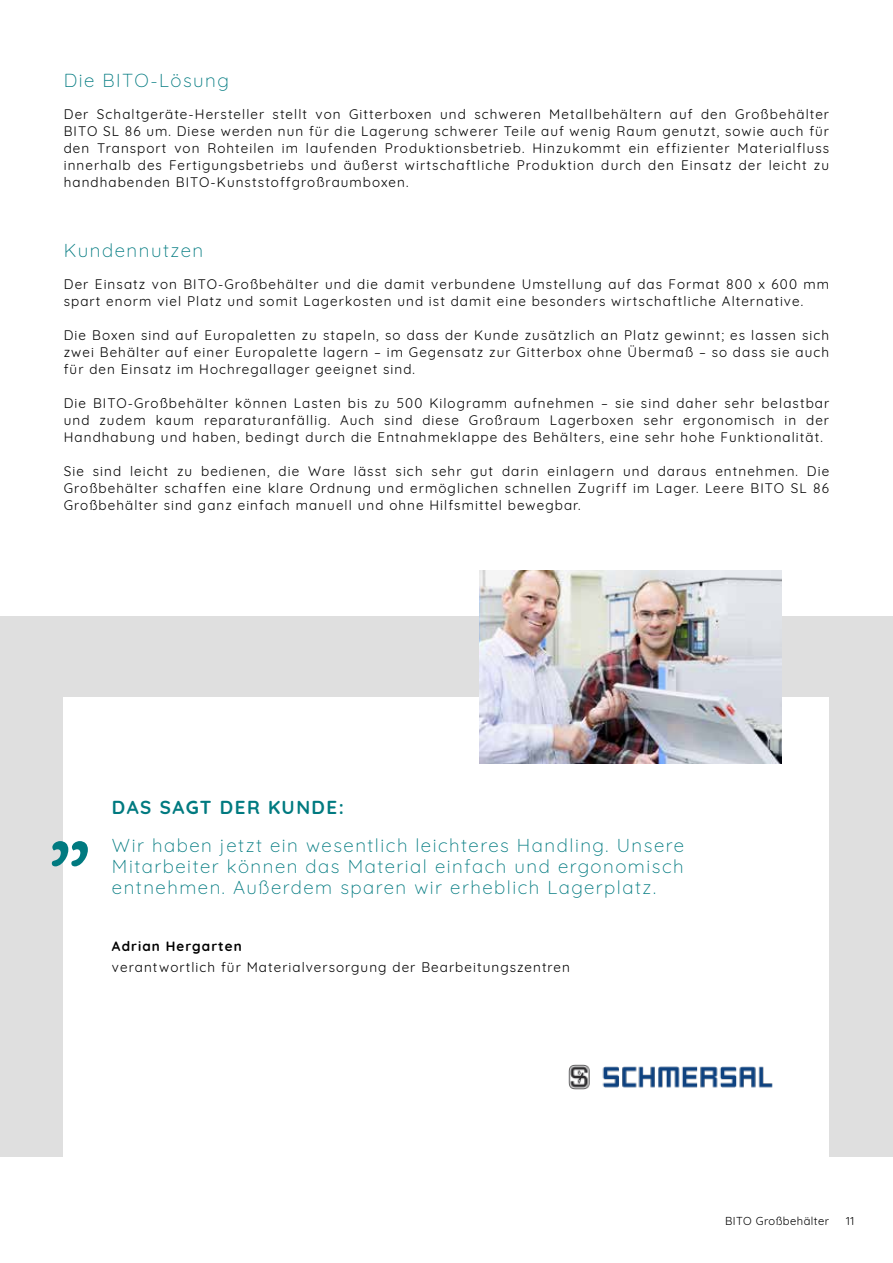
<style>
.page{position:relative;width:893px;height:1263px;background:#fff}
.page>*{position:absolute;margin:0;border:0;box-sizing:border-box;transform-origin:0 0}
.t1{font:300 18.75px/21px "Quicksand";letter-spacing:.08em;color:#007a80;text-align:justify}
.t2{font:700 18.75px "Quicksand";letter-spacing:.08em;color:#007a80}
.t3{font:13.5px/17px "Quicksand";letter-spacing:.08em;color:#000;text-align:justify}
.t4{font:700 13.5px "Quicksand";letter-spacing:.08em;color:#000}
.t5{font:11.25px "Quicksand";letter-spacing:.04em;color:#000}
</style>
<div class="page">
<div style="left:0;top:617px;width:893px;height:540px;background:#dfdfdf"></div>
<div style="left:64px;top:697px;width:765px;height:494px;background:#fff"></div>
<img style="left:568px;top:1064px;width:204px;height:26px">
<svg style="left:52px;top:841px;width:36px;height:25px"></svg>
<img style="left:479px;top:571px;width:302px;height:192px">
<h1 class="t1" style="left:64px;top:68px;width:167px">Die BITO-Lösung</h1>
<p class="t3" style="left:64px;top:104px;width:767px">Der Schaltgeräte-Hersteller stellt von Gitterboxen und schweren Metallbehältern auf den Großbehälter BITO SL 86 um. Diese werden nun für die Lagerung schwerer Teile auf wenig Raum genutzt, sowie auch für den Transport von Rohteilen im laufenden Produktionsbetrieb. Hinzukommt ein effizienter Materialfluss innerhalb des Fertigungsbetriebs und äußerst wirtschaftliche Produktion durch den Einsatz der leicht zu handhabenden BITO-Kunststoffgroßraumboxen.</p>
<h1 class="t1" style="left:64px;top:238px;width:141px">Kundennutzen</h1>
<p class="t3" style="left:64px;top:274px;width:767px">Der Einsatz von BITO-Großbehälter und die damit verbundene Umstellung auf das Format 800 x 600 mm spart enorm viel Platz und somit Lagerkosten und ist damit eine besonders wirtschaftliche Alternative.</p>
<p class="t3" style="left:64px;top:326px;width:767px">Die Boxen sind auf Europaletten zu stapeln, so dass der Kunde zusätzlich an Platz gewinnt; es lassen sich zwei Behälter auf einer Europalette lagern – im Gegensatz zur Gitterbox ohne Übermaß – so dass sie auch für den Einsatz im Hochregallager geeignet sind.</p>
<p class="t3" style="left:64px;top:394px;width:767px">Die BITO-Großbehälter können Lasten bis zu 500 Kilogramm aufnehmen – sie sind daher sehr belastbar und zudem kaum reparaturanfällig. Auch sind diese Großraum Lagerboxen sehr ergonomisch in der Handhabung und haben, bedingt durch die Entnahmeklappe des Behälters, eine sehr hohe Funktionalität.</p>
<p class="t3" style="left:64px;top:462px;width:767px">Sie sind leicht zu bedienen, die Ware lässt sich sehr gut darin einlagern und daraus entnehmen. Die Großbehälter schaffen eine klare Ordnung und ermöglichen schnellen Zugriff im Lager. Leere BITO SL 86<br>Großbehälter sind ganz einfach manuell und ohne Hilfsmittel bewegbar.</p>
<h1 class="t2" style="left:112px;top:792px;width:233px">DAS SAGT DER KUNDE:</h1>
<h1 class="t1" style="left:112px;top:833px;width:574px">Wir haben jetzt ein wesentlich leichteres Handling. Unsere Mitarbeiter können das Material einfach und ergonomisch entnehmen. Außerdem sparen wir erheblich Lagerplatz.</h1>
<p class="t4" style="left:112px;top:935px;width:131px">Adrian Hergarten</p>
<p class="t3" style="left:112px;top:958px;width:460px">verantwortlich für Materialversorgung der Bearbeitungszentren</p>
<p class="t5" style="left:725px;top:1212px;width:106px">BITO Großbehälter</p>
<p class="t5" style="left:846px;top:1212px;width:9px">11</p>
</div>
